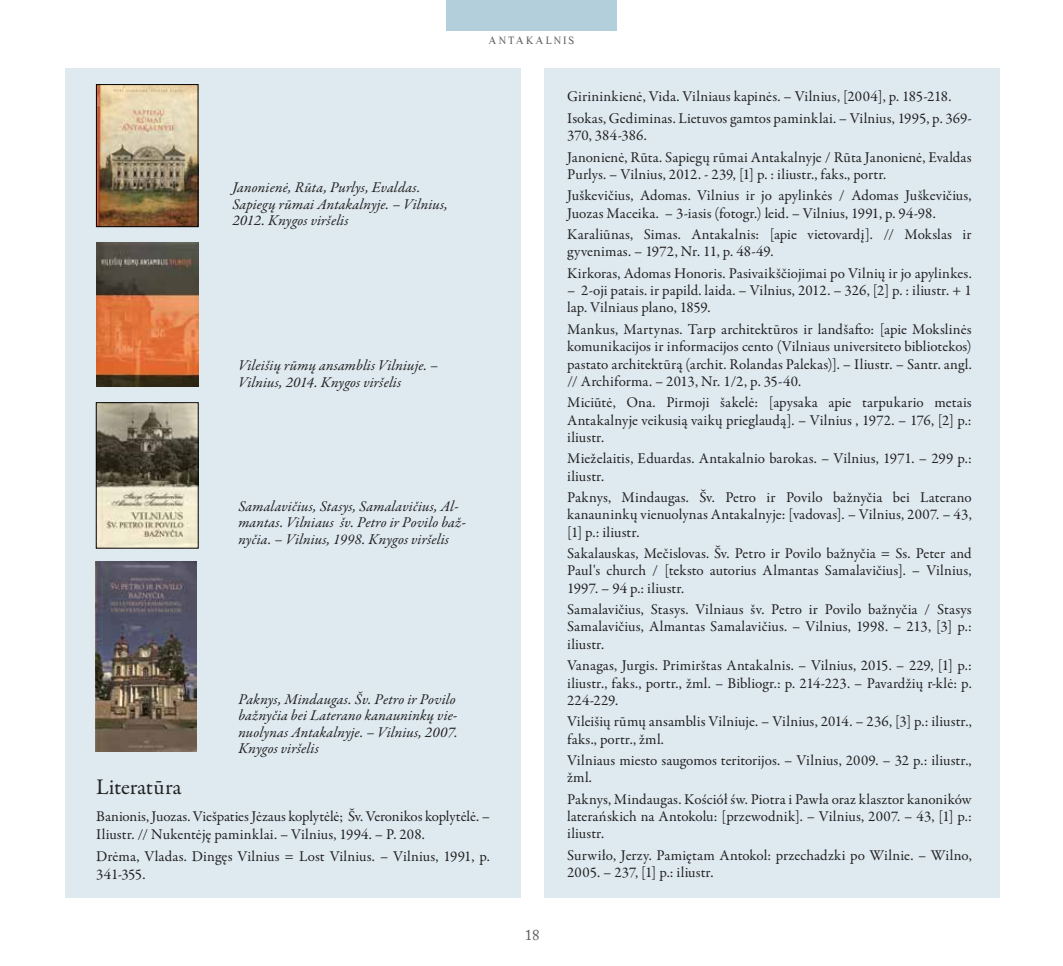
<style>
.page{position:relative;width:1063px;height:966px;background:#fff}
.page>*{position:absolute;margin:0;border:0;box-sizing:border-box;transform-origin:0 0}
.t1{font:22.5px "Garamond Premr Pro";letter-spacing:-.01em;color:#222122}
.t2{font:15px/17.2px "Garamond Premr Pro";letter-spacing:.005em;color:#222122}
.t3{font:italic 15px/16.5px "Garamond Premr Pro";letter-spacing:.005em;color:#222122}
.t4{font:15px "Adobe Caslon Pro";color:#58595b}
.t5{font:10.5px "Aistika";letter-spacing:.195em;color:#58595b}
</style>
<div class="page">
<div style="left:446px;top:0;width:170px;height:30px;background:#b4cfdc"></div>
<div style="left:65px;top:68px;width:456px;height:829px;background:#dfeaf0"></div>
<div style="left:544px;top:68px;width:456px;height:829px;background:#dfeaf0"></div>
<img style="left:98px;top:404px;width:98px;height:142px">
<div style="left:96px;top:402px;width:102px;height:146px;border:1px solid #000"></div>
<img style="left:96px;top:561px;width:101px;height:190px">
<img style="left:96px;top:242px;width:102px;height:144px">
<img style="left:98px;top:86px;width:98px;height:139px">
<div style="left:96px;top:84px;width:102px;height:143px;border:1px solid #000"></div>
<p class="t5" style="left:489px;top:33px;width:87px">ANTAKALNIS</p>
<p class="t3" style="left:232px;top:180px;width:217px">Janonienė, Rūta, Purlys, Evaldas.<br>Sapiegų rūmai Antakalnyje. – Vilnius,<br>2012. Knygos viršelis</p>
<p class="t3" style="left:238px;top:358px;width:202px">Vileišių rūmų ansamblis Vilniuje. –<br>Vilnius, 2014. Knygos viršelis</p>
<p class="t3" style="left:238px;top:498px;width:229px">Samalavičius, Stasys, Samalavičius, Al&shy;mantas. Vilniaus šv. Petro ir Povilo baž&shy;nyčia. – Vilnius, 1998. Knygos viršelis</p>
<p class="t3" style="left:238px;top:691px;width:221px;text-align:justify">Paknys, Mindaugas. Šv. Petro ir Povilo bažnyčia bei Laterano kanauninkų vie&shy;nuolynas Antakalnyje. – Vilnius, 2007.<br>Knygos viršelis</p>
<p class="t1" style="left:96px;top:773px;width:87px">Literatūra</p>
<p class="t2" style="left:96px;top:807px;width:395px;line-height:18px">Banionis, Juozas. Viešpaties Jėzaus koplytėlė; Šv. Veronikos koplytėlė. –<br>Iliustr. // Nukentėję paminklai. – Vilnius, 1994. – P. 208.</p>
<p class="t2" style="left:96px;top:847px;width:395px;line-height:18px">Drėma, Vladas. Dingęs Vilnius = Lost Vilnius. – Vilnius, 1991, p.<br>341-355.</p>
<p class="t4" style="left:525px;top:926px;width:16px">18</p>
<p class="t2" style="left:567px;top:86px;width:406px;line-height:21.5px">Girininkienė, Vida. Vilniaus kapinės. – Vilnius, [2004], p. 185-218.<br>Isokas, Gediminas. Lietuvos gamtos paminklai. – Vilnius, 1995, p. 369-</p>
<p class="t2" style="left:567px;top:125px;width:406px;line-height:21.5px">370, 384-386.<br>Janonienė, Rūta. Sapiegų rūmai Antakalnyje / Rūta Janonienė, Evaldas</p>
<p class="t2" style="left:567px;top:164px;width:406px;line-height:21.5px">Purlys. – Vilnius, 2012. - 239, [1] p. : iliustr., faks., portr.<br>Juškevičius, Adomas. Vilnius ir jo apylinkės / Adomas Juškevičius,</p>
<p class="t2" style="left:567px;top:202px;width:406px;line-height:21.5px">Juozas Maceika. – 3-iasis (fotogr.) leid. – Vilnius, 1991, p. 94-98.<br>Karaliūnas, Simas. Antakalnis: [apie vietovardį]. // Mokslas ir</p>
<p class="t2" style="left:567px;top:241px;width:406px;line-height:21.5px">gyvenimas. – 1972, Nr. 11, p. 48-49.<br>Kirkoras, Adomas Honoris. Pasivaikščiojimai po Vilnių ir jo apylinkes.</p>
<p class="t2" style="left:567px;top:282px;width:406px">– 2-oji patais. ir papild. laida. – Vilnius, 2012. – 326, [2] p. : iliustr. + 1 lap. Vilniaus plano, 1859.</p>
<p class="t2" style="left:567px;top:321px;width:406px;text-align:justify">Mankus, Martynas. Tarp architektūros ir landšafto: [apie Mokslinės komunikacijos ir informacijos cento (Vilniaus universiteto bibliotekos) pastato architektūrą (archit. Rolandas Palekas)]. – Iliustr. – Santr. angl. // Archiforma. – 2013, Nr. 1/2, p. 35-40.</p>
<p class="t2" style="left:567px;top:394px;width:406px;text-align:justify">Miciūtė, Ona. Pirmoji šakelė: [apysaka apie tarpukario metais Antakalnyje veikusią vaikų prieglaudą]. – Vilnius , 1972. – 176, [2] p.: iliustr.</p>
<p class="t2" style="left:567px;top:450px;width:406px">Mieželaitis, Eduardas. Antakalnio barokas. – Vilnius, 1971. – 299 p.: iliustr.</p>
<p class="t2" style="left:567px;top:489px;width:406px;text-align:justify">Paknys, Mindaugas. Šv. Petro ir Povilo bažnyčia bei Laterano kanauninkų vienuolynas Antakalnyje: [vadovas]. – Vilnius, 2007. – 43, [1] p.: iliustr.</p>
<p class="t2" style="left:567px;top:545px;width:406px;text-align:justify">Sakalauskas, Mečislovas. Šv. Petro ir Povilo bažnyčia = Ss. Peter and Paul's church / [teksto autorius Almantas Samalavičius]. – Vilnius, 1997. – 94 p.: iliustr.</p>
<p class="t2" style="left:567px;top:601px;width:406px;text-align:justify">Samalavičius, Stasys. Vilniaus šv. Petro ir Povilo bažnyčia / Stasys Samalavičius, Almantas Samalavičius. – Vilnius, 1998. – 213, [3] p.: iliustr.</p>
<p class="t2" style="left:567px;top:657px;width:406px;text-align:justify">Vanagas, Jurgis. Primirštas Antakalnis. – Vilnius, 2015. – 229, [1] p.: iliustr., faks., portr., žml. – Bibliogr.: p. 214-223. – Pavardžių r-klė: p.<br>224-229.</p>
<p class="t2" style="left:567px;top:713px;width:406px">Vileišių rūmų ansamblis Vilniuje. – Vilnius, 2014. – 236, [3] p.: iliustr., faks., portr., žml.</p>
<p class="t2" style="left:567px;top:751px;width:406px">Vilniaus miesto saugomos teritorijos. – Vilnius, 2009. – 32 p.: iliustr., žml.</p>
<p class="t2" style="left:567px;top:790px;width:406px;text-align:justify">Paknys, Mindaugas. Kościół św. Piotra i Pawła oraz klasztor kanoników laterańskich na Antokolu: [przewodnik]. – Vilnius, 2007. – 43, [1] p.: iliustr.</p>
<p class="t2" style="left:567px;top:846px;width:406px">Surwiło, Jerzy. Pamiętam Antokol: przechadzki po Wilnie. – Wilno,<br>2005. – 237, [1] p.: iliustr.</p>
</div>
